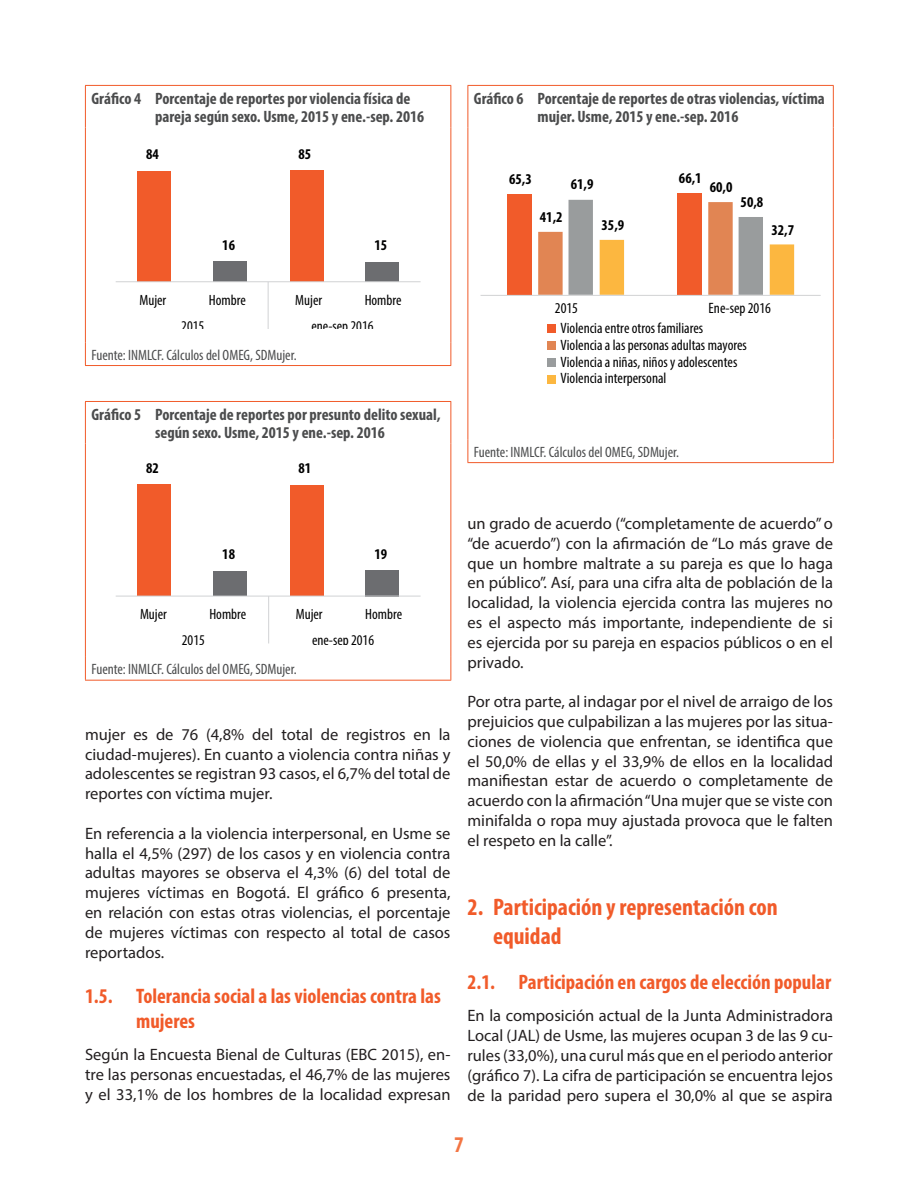
<style>
.page{position:relative;width:918px;height:1188px;background:#fff}
.page>*{position:absolute;margin:0;border:0;box-sizing:border-box;transform-origin:0 0}
.t1{font:700 condensed 24px/28.8px "Myriad Pro";color:#f15b2a}
.t2{font:700 condensed 22.5px "Myriad Pro";color:#f37543}
.t3{font:700 condensed 21px/25.2px "Myriad Pro";color:#f15b2a}
.t4{font:16.5px/19.8px "Myriad Pro";color:#231f20;text-align:justify}
.t5{font:700 condensed 16.5px/17.9px "Myriad Pro";color:#4b4c4d}
.t6{font:condensed 15px "Myriad Pro";color:#000001}
.t7{font:condensed 15px "Myriad Pro";color:#4b4c4d}
.t8{font:700 condensed 15px "Myriad Pro";color:#000001}
</style>
<div class="page">
<hr style="left:85px;top:86px;width:1px;height:42px;background:#f15b2a">
<hr style="left:85px;top:85px;width:366px;height:1px;background:#f15b2a">
<hr style="left:450px;top:86px;width:1px;height:42px;background:#f15b2a">
<hr style="left:85px;top:128px;width:1px;height:214px;background:#f15b2a">
<hr style="left:450px;top:128px;width:1px;height:214px;background:#f15b2a">
<svg style="left:85px;top:342px;width:1px;height:23px"></svg>
<svg style="left:450px;top:342px;width:1px;height:23px"></svg>
<hr style="left:85px;top:365px;width:366px;height:1px;background:#f15b2a">
<hr style="left:268px;top:282px;width:1px;height:46px;background:#d1d2d4">
<div style="left:213px;top:261px;width:34px;height:21px;background:#6c6d70"></div>
<div style="left:365px;top:262px;width:34px;height:20px;background:#6c6d70"></div>
<div style="left:137px;top:171px;width:34px;height:111px;background:#f15b2a"></div>
<div style="left:290px;top:170px;width:34px;height:112px;background:#f15b2a"></div>
<hr style="left:116px;top:281px;width:305px;height:1px;background:#d1d2d4">
<hr style="left:85px;top:402px;width:1px;height:42px;background:#f15b2a">
<hr style="left:85px;top:401px;width:366px;height:1px;background:#f15b2a">
<hr style="left:450px;top:402px;width:1px;height:42px;background:#f15b2a">
<hr style="left:85px;top:444px;width:1px;height:213px;background:#f15b2a">
<hr style="left:450px;top:444px;width:1px;height:213px;background:#f15b2a">
<svg style="left:85px;top:657px;width:1px;height:23px"></svg>
<svg style="left:450px;top:657px;width:1px;height:23px"></svg>
<hr style="left:85px;top:680px;width:366px;height:1px;background:#f15b2a">
<div style="left:213px;top:571px;width:34px;height:25px;background:#6c6d70"></div>
<div style="left:365px;top:570px;width:34px;height:26px;background:#6c6d70"></div>
<div style="left:137px;top:485px;width:34px;height:111px;background:#f15b2a"></div>
<div style="left:290px;top:486px;width:34px;height:110px;background:#f15b2a"></div>
<hr style="left:116px;top:596px;width:305px;height:1px;background:#d1d2d4">
<hr style="left:268px;top:596px;width:1px;height:47px;background:#d1d2d4">
<hr style="left:468px;top:86px;width:1px;height:42px;background:#f15b2a">
<hr style="left:468px;top:85px;width:366px;height:1px;background:#f15b2a">
<hr style="left:833px;top:86px;width:1px;height:42px;background:#f15b2a">
<hr style="left:468px;top:128px;width:1px;height:311px;background:#f15b2a">
<hr style="left:833px;top:128px;width:1px;height:311px;background:#f15b2a">
<svg style="left:468px;top:439px;width:1px;height:23px"></svg>
<svg style="left:833px;top:439px;width:1px;height:23px"></svg>
<hr style="left:468px;top:462px;width:366px;height:1px;background:#f15b2a">
<div style="left:547px;top:325px;width:8px;height:8px;background:#f15b2a"></div>
<div style="left:547px;top:358px;width:8px;height:9px;background:#999c9d"></div>
<div style="left:547px;top:341px;width:8px;height:9px;background:#e18553"></div>
<div style="left:547px;top:375px;width:8px;height:8px;background:#fcb740"></div>
<div style="left:507px;top:194px;width:24px;height:101px;background:#f15b2a"></div>
<div style="left:677px;top:193px;width:25px;height:102px;background:#f15b2a"></div>
<svg style="left:538px;top:200px;width:256px;height:95px"></svg>
<hr style="left:481px;top:295px;width:340px;height:1px;background:#d1d2d4">
<p class="t5" style="left:155px;top:89px;width:271px;text-indent:-64px">Gráfico 4 Porcentaje de reportes por violencia física de pareja según sexo. Usme, 2015 y ene.-sep. 2016</p>
<p class="t8" style="left:146px;top:145px;width:14px">84</p>
<p class="t8" style="left:222px;top:235px;width:14px">16</p>
<p class="t8" style="left:298px;top:144px;width:14px">85</p>
<p class="t8" style="left:375px;top:236px;width:14px">15</p>
<p class="t6" style="left:139px;top:291px;width:28px">Mujer</p>
<p class="t6" style="left:209px;top:291px;width:38px">Hombre</p>
<p class="t6" style="left:295px;top:291px;width:28px">Mujer</p>
<p class="t6" style="left:365px;top:291px;width:38px">Hombre</p>
<p class="t6" style="left:181px;top:317px;width:25px">2015</p>
<p class="t6" style="left:311px;top:317px;width:64px">ene-sep 2016</p>
<p class="t7" style="left:91px;top:346px;width:207px">Fuente: INMLCF. Cálculos del OMEG, SDMujer.</p>
<p class="t5" style="left:91px;top:405px;width:351px;text-align:center">Gráfico 5 Porcentaje de reportes por presunto delito sexual, según sexo. Usme, 2015 y ene.-sep. 2016</p>
<p class="t8" style="left:146px;top:458px;width:14px">82</p>
<p class="t8" style="left:298px;top:459px;width:14px">81</p>
<p class="t8" style="left:222px;top:545px;width:14px">18</p>
<p class="t8" style="left:375px;top:544px;width:14px">19</p>
<p class="t6" style="left:140px;top:605px;width:28px">Mujer</p>
<p class="t6" style="left:209px;top:605px;width:38px">Hombre</p>
<p class="t6" style="left:296px;top:605px;width:28px">Mujer</p>
<p class="t6" style="left:365px;top:605px;width:38px">Hombre</p>
<p class="t6" style="left:182px;top:631px;width:25px">2015</p>
<p class="t6" style="left:312px;top:631px;width:64px">ene-sep 2016</p>
<p class="t7" style="left:91px;top:660px;width:207px">Fuente: INMLCF. Cálculos del OMEG, SDMujer.</p>
<p class="t4" style="left:85px;top:724px;width:367px">mujer es de 76 (4,8% del total de registros en la ciudad-mujeres). En cuanto a violencia contra niñas y adolescentes se registran 93 casos, el 6,7% del total de reportes con víctima mujer.</p>
<p class="t4" style="left:85px;top:823px;width:367px">En referencia a la violencia interpersonal, en Usme se halla el 4,5% (297) de los casos y en violencia contra adultas mayores se observa el 4,3% (6) del total de mujeres víctimas en Bogotá. El gráfico 6 presenta, en relación con estas otras violencias, el porcentaje de mujeres víctimas con respecto al total de casos reportados.</p>
<p class="t3" style="left:136px;top:983px;width:306px;text-indent:-51px">1.5. Tolerancia social a las violencias contra las mujeres</p>
<p class="t4" style="left:85px;top:1045px;width:367px">Según la Encuesta Bienal de Culturas (EBC 2015), en&shy;tre las personas encuestadas, el 46,7% de las mujeres y el 33,1% de los hombres de la localidad expresan</p>
<p class="t5" style="left:538px;top:89px;width:289px;text-indent:-64px">Gráfico 6 Porcentaje de reportes de otras violencias, víctima mujer. Usme, 2015 y ene.-sep. 2016</p>
<p class="t8" style="left:509px;top:170px;width:24px">65,3</p>
<p class="t8" style="left:679px;top:169px;width:24px">66,1</p>
<p class="t8" style="left:540px;top:207px;width:24px">41,2</p>
<p class="t8" style="left:571px;top:175px;width:24px">61,9</p>
<p class="t8" style="left:710px;top:178px;width:24px">60,0</p>
<p class="t8" style="left:741px;top:192px;width:24px">50,8</p>
<p class="t8" style="left:602px;top:215px;width:24px">35,9</p>
<p class="t8" style="left:771px;top:220px;width:24px">32,7</p>
<p class="t6" style="left:555px;top:299px;width:25px">2015</p>
<p class="t6" style="left:709px;top:299px;width:64px">Ene-sep 2016</p>
<p class="t6" style="left:560px;top:319px;width:144px">Violencia entre otros familiares</p>
<p class="t6" style="left:560px;top:353px;width:178px">Violencia a niñas, niños y adolescentes</p>
<p class="t6" style="left:560px;top:336px;width:188px">Violencia a las personas adultas mayores</p>
<p class="t6" style="left:560px;top:369px;width:108px">Violencia interpersonal</p>
<p class="t7" style="left:474px;top:443px;width:207px">Fuente: INMLCF. Cálculos del OMEG, SDMujer.</p>
<p class="t4" style="left:468px;top:513px;width:367px">un grado de acuerdo (“completamente de acuerdo” o “de acuerdo”) con la afirmación de “Lo más grave de que un hombre maltrate a su pareja es que lo haga en público”. Así, para una cifra alta de población de la localidad, la violencia ejercida contra las mujeres no es el aspecto más importante, independiente de si es ejercida por su pareja en espacios públicos o en el privado.</p>
<p class="t4" style="left:468px;top:691px;width:367px">Por otra parte, al indagar por el nivel de arraigo de los prejuicios que culpabilizan a las mujeres por las situa&shy;ciones de violencia que enfrentan, se identifica que el 50,0% de ellas y el 33,9% de ellos en la localidad manifiestan estar de acuerdo o completamente de acuerdo con la afirmación “Una mujer que se viste con minifalda o ropa muy ajustada provoca que le falten el respeto en la calle”.</p>
<h1 class="t1" style="left:493px;top:892px;width:286px;text-indent:-26px">2. Participación y representación con equidad</h1>
<p class="t3" style="left:468px;top:969px;width:365px">2.1. Participación en cargos de elección popular</p>
<p class="t4" style="left:468px;top:1006px;width:367px">En la composición actual de la Junta Administradora Local (JAL) de Usme, las mujeres ocupan 3 de las 9 cu&shy;rules (33,0%), una curul más que en el periodo anterior (gráfico 7). La cifra de participación se encuentra lejos de la paridad pero supera el 30,0% al que se aspira</p>
<h2 class="t2" style="left:454px;top:1131px;width:11px">7</h2>
</div>
